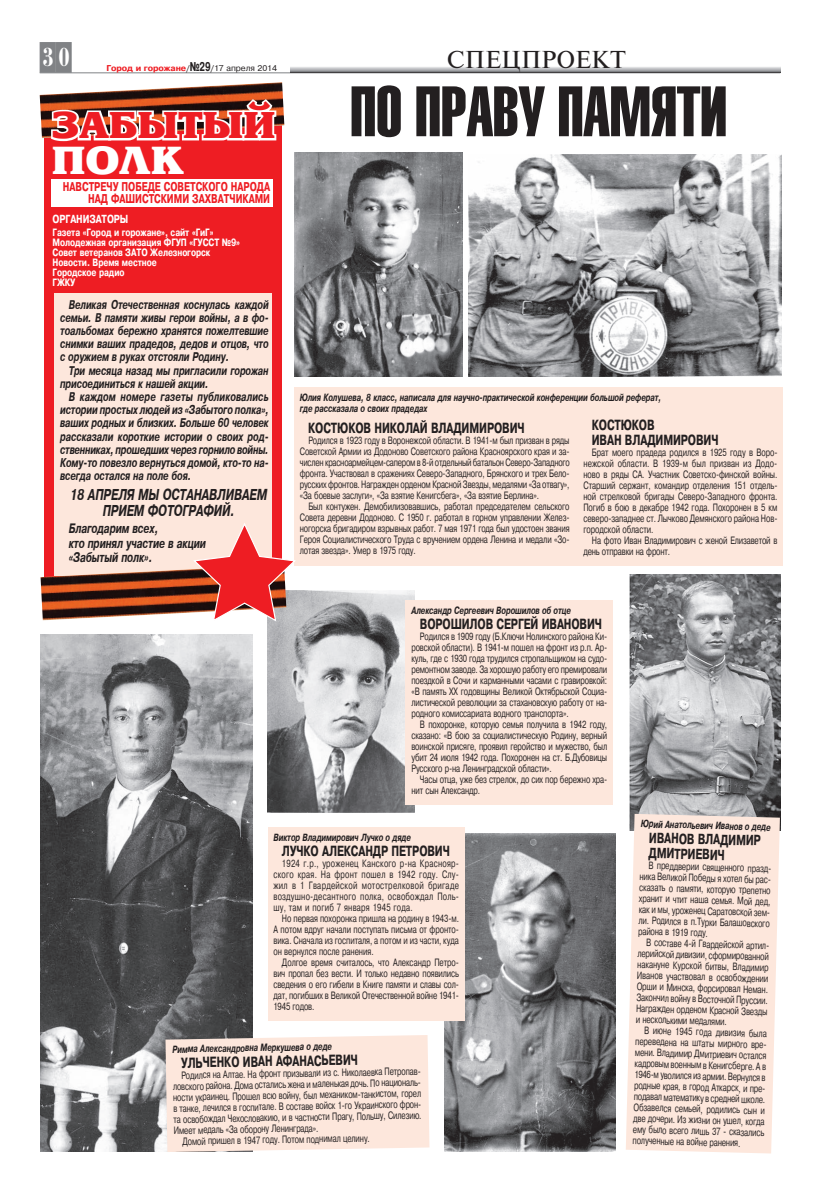
<style>
.page{position:relative;width:820px;height:1191px;background:#fff}
.page>*{position:absolute;margin:0;border:0;box-sizing:border-box;transform-origin:0 0}
.t1{font:70px "Helios Extra Compressed";color:#231f20}
.t2{font:700 40px "Karelia Extra";color:#fff}
.t3{font:700 38.1px "Karelia Extra";letter-spacing:-.01em;color:#ee1d23}
.t4{font:27.6px "Bodoni Cameo CTT";color:#808285;scale:1.05 1}
.t5{font:23px "Times ET";color:#231f20}
.t6{font:italic 700 15px/16.5px "Pragmatica";letter-spacing:-.01em;color:#231f20;text-align:center;scale:.7 1}
.t7{font:700 13.9px/15.2px "Pragmatica";letter-spacing:-.01em;color:#231f20;scale:.7 1}
.t8{font:italic 700 13px/14.3px "Pragmatica";letter-spacing:-.01em;color:#231f20;scale:.7 1}
.t9{font:italic 700 12px/13.2px "Pragmatica";letter-spacing:-.01em;color:#231f20;text-align:justify;scale:.7 1}
.t10{font:700 12px "Pragmatica";color:#ee1d23;scale:.7 1}
.t11{font:700 11px "Pragmatica";letter-spacing:-.01em;color:#fff;scale:.75 1}
.t12{font:10px/11px "Pragmatica";letter-spacing:-.02em;color:#231f20;text-align:justify;scale:.7 1}
.t13{font:700 10px/10px "Pragmatica";letter-spacing:-.01em;color:#fff;scale:.75 1}
.t14{font:italic 700 9.9px/10.9px "Pragmatica";letter-spacing:-.01em;color:#231f20;scale:.7 1}
.t15{font:700 8px "Pragmatica";letter-spacing:-.01em;color:#ee1d23}
.s1{font-weight:400;color:#231f20}
.s2{font-size:12px;color:#231f20}
</style>
<div class="page">
<hr style="left:40px;top:72px;width:740px;height:1px;background:#808285">
<div style="left:294px;top:387px;width:488px;height:178px;background:#fde7dc"></div>
<img style="left:294px;top:153px;width:168px;height:223px">
<img style="left:468px;top:154px;width:313px;height:222px">
<img style="left:41px;top:635px;width:211px;height:516px">
<img style="left:445px;top:833px;width:169px;height:318px">
<img style="left:268px;top:590px;width:147px;height:222px">
<div style="left:268px;top:827px;width:196px;height:194px;background:#fde7dc"></div>
<div style="left:44px;top:96px;width:237px;height:497px;background:#ee1d23"></div>
<img style="left:40px;top:82px;width:244px;height:56px">
<svg style="left:49px;top:96px;width:230px;height:46px;background:#be8b7f"></svg>
<div style="left:54px;top:293px;width:218px;height:283px;background:#fde7dc"></div>
<img style="left:41px;top:569px;width:151px;height:51px">
<svg style="left:192px;top:522px;width:105px;height:100px"></svg>
<div style="left:52px;top:179px;width:221px;height:28px;background:#fff"></div>
<div style="left:405px;top:601px;width:207px;height:204px;background:#fde7dc"></div>
<img style="left:629px;top:574px;width:151px;height:257px">
<div style="left:626px;top:814px;width:153px;height:339px;background:#fde7dc"></div>
<div style="left:165px;top:1035px;width:264px;height:117px;background:#fde7dc"></div>
<h3 class="t4" style="left:40px;top:42px;width:32px">30</h3>
<p class="t15" style="left:106px;top:64px;width:172px">Город и горожане<span class="s1">/</span><span class="s2">№29</span><span class="s1">/17 апреля 2014</span></p>
<h3 class="t5" style="left:447px;top:46px;width:180px">СПЕЦПРОЕКТ</h3>
<h1 class="t1" style="left:350px;top:75px;width:378px">ПО ПРАВУ ПАМЯТИ</h1>
<h3 class="t3" style="left:52px;top:102px;width:225px">Забытый</h3>
<h2 class="t2" style="left:52px;top:136px;width:133px">полк</h2>
<p class="t10" style="left:63px;top:180px;width:155px">Навстречу По беде советского</p>
<p class="t10" style="left:231px;top:180px;width:58px">народа</p>
<p class="t10" style="left:88px;top:192px;width:87px">над фашистск</p>
<p class="t10" style="left:167px;top:192px;width:149px">ими захватчиками</p>
<p class="t11" style="left:53px;top:213px;width:102px">Орган изаторы</p>
<p class="t13" style="left:53px;top:228px;width:251px">Газета «Город и горожане», сайт «ГиГ»<br>М олодежная организация ФГУП «ГУССТ №9»<br>Совет ветеранов ЗАТО Железногорск<br>Новости. Время местное<br>Городское радио<br>ГЖКУ</p>
<p class="t9" style="left:60px;top:298px;width:299px;text-indent:9px">Великая Отечественная коснулась каждой семьи. В памяти живы герои войны, а в фо&shy;тоальбомах бережно хранятся пожелтевшие снимки ваших прадедов, дедов и отцов, что с оружием в руках отстояли Родину.</p>
<p class="t9" style="left:60px;top:364px;width:299px;text-indent:9px">Три месяца назад мы пригласили горожан присоединиться к нашей акции.</p>
<p class="t9" style="left:60px;top:390px;width:299px;text-indent:9px">В каждом номере газеты публиковались истории простых людей из «Забытого полка», ваших родных и близких. Больше 60 человек рассказали короткие истории о своих род&shy;ственниках, прошедших через горнило войны.<br>Кому-то повезло вернуться домой, кто-то на&shy;всегда остался на поле боя.</p>
<h3 class="t6" style="left:70px;top:486px;width:280px">18 апреля мы оста навлива ем прием фото гра фий.</h3>
<h3 class="t8" style="left:69px;top:521px;width:198px">Благодарим всех,<br>кто принял участие в акции «Забытый полк».</h3>
<p class="t14" style="left:300px;top:392px;width:518px">Юлия Колушева, 8 класс, написала для научно-практической конференции большой реферат, где рассказала о своих прадедах</p>
<h3 class="t7" style="left:308px;top:420px;width:310px">КОСТЮКОВ Николай Владимиров ич</h3>
<p class="t12" style="left:300px;top:435px;width:387px;text-indent:8px">Родился в 1923 году в Воронежсой области. В 1941-м был призван в ряды Советской Армии из Додоново Советского района Красноярского края и за&shy;числен красноармейцем-сапером в 8-й отдельный батальон Северо-Западного фронта. Участвовал в сражениях Северо-Западного, Брянского и трех Бело&shy;русских фронтов. Награжден орденом Красной Звезды, медалями «За отвагу», «За боевые заслуги», «За взятие Кенигсбега», «За взятие Берлина».</p>
<p class="t12" style="left:300px;top:501px;width:387px;text-indent:8px">Был контужен. Демобилизовавшись, работал председателем сельского Совета деревни Додоново. С 1950 г. работал в горном управлении Желез&shy;ногорска бригадиром взрывных работ. 7 мая 1971 года был удостоен звания Героя Социалистического Труда с вручением ордена Ленина и медали «Зо&shy;лотая звезда». Умер в 1975 году.</p>
<h3 class="t7" style="left:591px;top:417px;width:182px">КОСТЮКОВ<br>Иван Владимиров ич</h3>
<p class="t12" style="left:583px;top:447px;width:279px;text-indent:8px">Брат моего прадеда родился в 1925 году в Воро&shy;нежской области. В 1939-м был призван из Додо&shy;ново в ряды СА. Участник Советско-финской войны.<br>Старший сержант, командир отделения 151 отдель&shy;ной стрелковой бригады Северо-Западного фронта.<br>Погиб в бою в декабре 1942 года. Похоронен в 5 км северо-западнее ст. Лычково Демянского района Нов&shy;городской области.</p>
<p class="t12" style="left:583px;top:535px;width:278px;text-indent:8px">На фото Иван Владимирович с женой Елизаветой в день отправки на фронт.</p>
<p class="t14" style="left:411px;top:605px;width:229px">Александр Сергеевич Ворошилов об отце</p>
<h3 class="t7" style="left:419px;top:617px;width:58px">ВОРОШИЛ</h3>
<h3 class="t7" style="left:477px;top:617px;width:179px">ОВ Сергей Иванович</h3>
<p class="t12" style="left:411px;top:631px;width:281px;text-indent:8px">Родился в 1909 году (Б.Ключи Нолинского района Ки&shy;ровской области). В 1941-м пошел на фронт из р.п. Ар&shy;куль, где с 1930 года трудился стропальщиком на судо&shy;ремонтном заводе. За хорошую работу его премировали поездкой в Сочи и карманными часами с гравировкой: «В память ХХ годовщины Великой Октябрьской Социа&shy;листической революции за стахановскую работу от на&shy;родного комиссариата водного транспорта».</p>
<p class="t12" style="left:411px;top:719px;width:281px;text-indent:8px">В похоронке, которую семья получила в 1942 году, сказано: «В бою за социалистическую Родину, верный воинской присяге, проявил геройство и мужество, был убит 24 июля 1942 года. Похоронен на ст. Б.Дубовицы Русского р-на Ленинградской области».</p>
<p class="t12" style="left:411px;top:774px;width:281px;text-indent:8px">Часы отца, уже без стрелок, до сих пор бережно хра&shy;нит сын Александр.</p>
<p class="t14" style="left:273px;top:831px;width:198px">Виктор Владимирович Лучко о дяде</p>
<h3 class="t7" style="left:282px;top:843px;width:241px">ЛУЧКО Александр Петров ич</h3>
<p class="t12" style="left:273px;top:858px;width:266px;text-indent:8px">1924 г.р., уроженец Канского р-на Краснояр&shy;ского края. На фронт пошел в 1942 году. Слу&shy;жил в 1 Гвардейской мотострелковой бригаде воздушно-десантного полка, освобождал Поль&shy;шу, там и погиб 7 января 1945 года.</p>
<p class="t12" style="left:273px;top:913px;width:266px;text-indent:8px">Но первая похоронка пришла на родину в 1943-м.<br>А потом вдруг начали поступать письма от фронто&shy;вика. Сначала из госпиталя, а потом и из части, куда он вернулся после ранения.</p>
<p class="t12" style="left:273px;top:957px;width:266px;text-indent:8px">Долгое время считалось, что Александр Петро&shy;вич пропал без вести. И только недавно появились сведения о его гибели в Книге памяти и славы сол&shy;дат, погибших в Великой Отечественной войне 1941- 1945 годов.</p>
<p class="t14" style="left:172px;top:1043px;width:230px;rotate:-1deg">Римма Александровна Меркушева о деде</p>
<h3 class="t7" style="left:181px;top:1055px;width:205px;rotate:-1deg">УЛЬЧЕНКО Ив ан Афанасьев</h3>
<p class="t12" style="left:181px;top:1069px;width:349px;rotate:-1deg">Родился на Алтае. На фронт призывали из с. Николаевка Петропав-</p>
<p class="t12" style="left:173px;top:1081px;width:361px;rotate:-1deg">ловского района. Дома остались жена и маленькая дочь. По националь-</p>
<p class="t12" style="left:173px;top:1092px;width:356px;rotate:-1deg">ности украинец. Прошел всю войну, был механиком-танкистом, горел</p>
<p class="t12" style="left:173px;top:1103px;width:361px;rotate:-1deg">в танке, лечился в госпитале. В составе войск 1-го Украинского фрон-</p>
<p class="t12" style="left:173px;top:1114px;width:356px;rotate:-1deg">та освобождал Чехословакию, и в частности Прагу, Польшу, Силезию.</p>
<p class="t12" style="left:173px;top:1125px;width:208px;rotate:-1deg">Имеет медаль «За оборону Ленинграда».</p>
<p class="t12" style="left:182px;top:1135px;width:269px;rotate:-1deg">Домой пришел в 1947 году. Потом поднимал целину.</p>
<p class="t14" style="left:640px;top:818px;width:187px;rotate:1deg">Юрий Анатольевич Иванов о деде</p>
<h3 class="t7" style="left:649px;top:829px;width:161px;rotate:2deg">ИВАНОВ Владимир<br>Дмитриев ич</h3>
<p class="t12" style="left:639px;top:860px;width:195px;text-align:left;text-indent:9px;rotate:1deg">В преддверии священного празд&shy;ника Великой Победы я хотел бы рас&shy;сказать о памяти, которую трепетно хранит и чтит наша семья. Мой дед, как и мы, уроженец Саратовской зем&shy;ли. Родился в п.Турки Балашовского района в 1919 году.</p>
<p class="t12" style="left:637px;top:937px;width:196px;text-align:left;text-indent:9px;rotate:1deg">В составе 4-й Гвардейской артил&shy;лерийской дивизии, сформированной накануне Курской битвы, Владимир Иванов участвовал в освобождении Орши и Минска, форсировал Неман.<br>Закончил войну в Восточной Пруссии.<br>Награжден орденом Красной Звезды и несколькими медалями.</p>
<p class="t12" style="left:634px;top:1025px;width:196px;text-align:left;text-indent:9px;rotate:1deg">В июне 1945 года дивизия была переведена на штаты мирного вре&shy;мени. Владимир Дмитриевич остался кадровым военным в Кенигсберге. А в 1946-м уволился из армии. Вернулся в родные края, в город Аткарск, и пре&shy;подавал математику в средней школе.<br>Обзавелся семьей, родились сын и две дочери. Из жизни он ушел, когда ему было всего лишь 37 - сказались полученные на войне ранения.</p>
</div>
